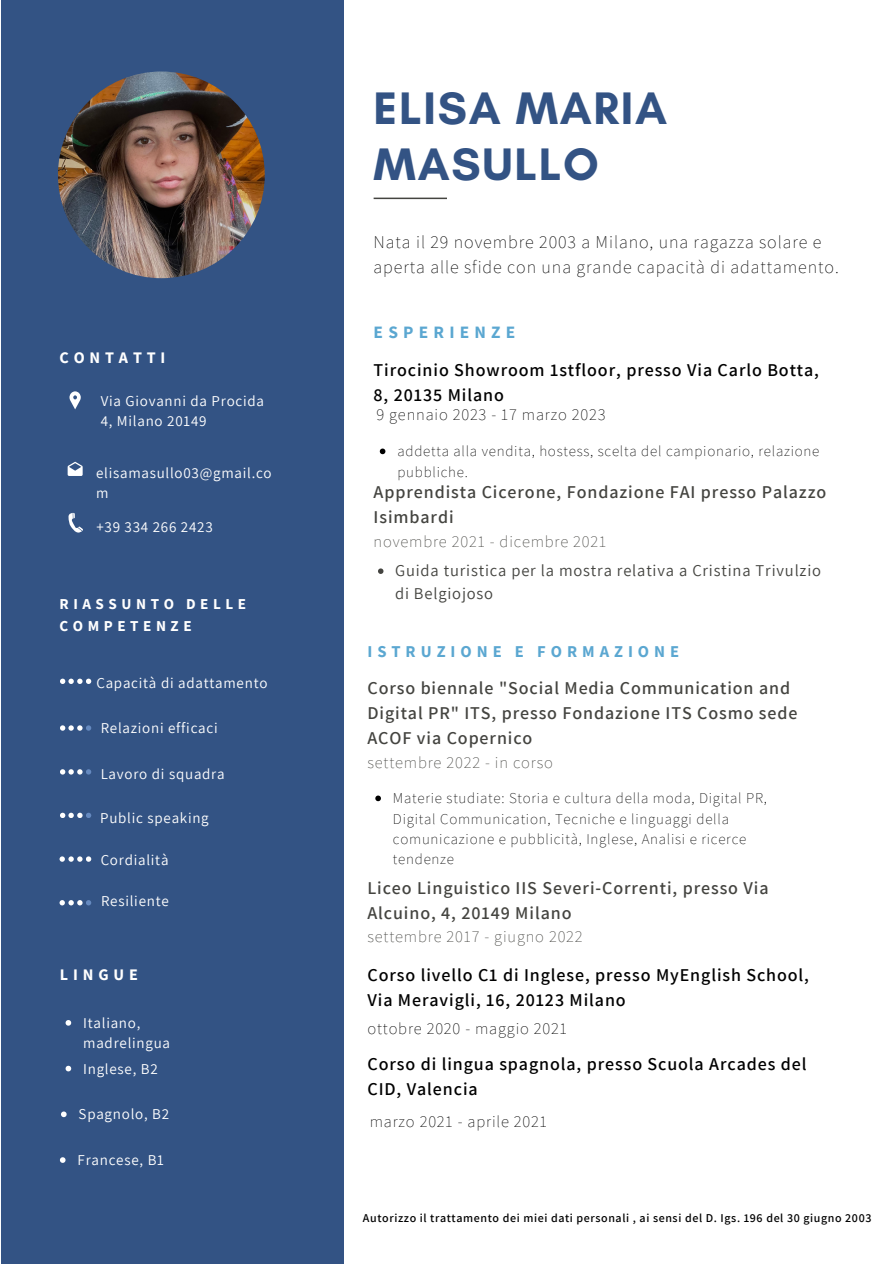
<style>
.page{position:relative;width:894px;height:1264px;background:#fff}
.page>*{position:absolute;margin:0;border:0;box-sizing:border-box;transform-origin:0 0}
.t1{font:700 46.35px/55.2px "Glacial Indifference";letter-spacing:.035em;color:#335384}
.t2{font:600 18px/25.2px "Assistant";letter-spacing:.05em;color:#444440}
.t3{font:600 18px/24.8px "Assistant";letter-spacing:.05em;color:#000}
.t4{font:200 18px/24.8px "Assistant";letter-spacing:.05em;color:#000}
.t5{font:700 17.4px "Source Sans Pro";letter-spacing:.3em;color:#5ba7d1}
.t6{font:200 16.5px "Assistant";letter-spacing:.05em;color:#444440}
.t7{font:200 16.5px "Assistant";letter-spacing:.05em;color:#000}
.t8{font:16.5px/23px "Assistant";letter-spacing:.05em;color:#444440}
.t9{font:700 16.5px "Source Sans Pro";letter-spacing:.3em;color:#5ba7d1}
.t10{font:700 16.05px "Source Sans Pro";letter-spacing:.3em;color:#fff}
.t11{font:700 15.15px/21.5px "Source Sans Pro";letter-spacing:.3em;color:#fff}
.t12{font:200 15px/20.2px "Assistant";letter-spacing:.05em;color:#000}
.t13{font:15px/20.2px "Assistant";letter-spacing:.05em;color:#fff}
.t14{font:600 12px "Assistant";letter-spacing:.05em;color:#000}
</style>
<div class="page">
<div style="left:1px;top:0;width:342px;height:1263px;background:#335384"></div>
<svg style="left:373px;top:198px;width:74px;height:1px"></svg>
<img style="left:58px;top:71px;width:207px;height:207px;border-radius:50%">
<svg style="left:69px;top:391px;width:12px;height:18px"></svg>
<svg style="left:68px;top:461px;width:15px;height:15px"></svg>
<svg style="left:60px;top:678px;width:31px;height:6px"></svg>
<svg style="left:68px;top:513px;width:15px;height:20px"></svg>
<svg style="left:60px;top:725px;width:31px;height:5px"></svg>
<svg style="left:60px;top:769px;width:31px;height:5px"></svg>
<svg style="left:60px;top:812px;width:31px;height:6px"></svg>
<svg style="left:59px;top:856px;width:32px;height:5px"></svg>
<svg style="left:59px;top:900px;width:32px;height:5px"></svg>
<svg style="left:66px;top:1020px;width:5px;height:5px"></svg>
<svg style="left:66px;top:1065px;width:5px;height:6px"></svg>
<svg style="left:61px;top:1111px;width:6px;height:6px"></svg>
<svg style="left:60px;top:1157px;width:5px;height:5px"></svg>
<svg style="left:375px;top:795px;width:6px;height:6px"></svg>
<svg style="left:378px;top:568px;width:5px;height:6px"></svg>
<svg style="left:379px;top:448px;width:6px;height:6px"></svg>
<p class="t10" style="left:59px;top:347px;width:107px">CONTATTI</p>
<p class="t13" style="left:101px;top:390px;width:165px">Via Giovanni da Procida<br>4, Milano 20149</p>
<p class="t13" style="left:96px;top:462px;width:177px">elisamasullo03@gmail.co m</p>
<p class="t13" style="left:96px;top:516px;width:118px">+39 334 266 2423</p>
<p class="t11" style="left:59px;top:593px;width:188px">RIASSUNTO DELLE<br>COMPETENZE</p>
<p class="t13" style="left:96px;top:673px;width:172px">Capacità di adattamento</p>
<p class="t13" style="left:101px;top:717px;width:118px">Relazioni efficaci</p>
<p class="t13" style="left:101px;top:763px;width:125px">Lavoro di squadra</p>
<p class="t13" style="left:100px;top:807px;width:110px">Public speaking</p>
<p class="t13" style="left:101px;top:849px;width:69px">Cordialità</p>
<p class="t13" style="left:101px;top:890px;width:69px">Resiliente</p>
<p class="t10" style="left:60px;top:964px;width:79px">LINGUE</p>
<p class="t13" style="left:83px;top:1012px;width:88px">Italiano, madrelingua</p>
<p class="t13" style="left:83px;top:1058px;width:76px">Inglese, B2</p>
<p class="t13" style="left:79px;top:1103px;width:92px">Spagnolo, B2</p>
<p class="t13" style="left:77px;top:1149px;width:88px">Francese, B1</p>
<p class="t1" style="left:373px;top:81px;width:295px">ELISA MARIA<br>MASULLO</p>
<p class="t4" style="left:373px;top:229px;width:466px">Nata il 29 novembre 2003 a Milano, una ragazza solare e aperta alle sfide con una grande capacità di adattamento.</p>
<p class="t5" style="left:373px;top:321px;width:143px">ESPERIENZE</p>
<p class="t3" style="left:373px;top:357px;width:447px">Tirocinio Showroom 1stfloor, presso Via Carlo Botta,<br>8, 20135 Milano</p>
<p class="t7" style="left:376px;top:403px;width:230px">9 gennaio 2023 - 17 marzo 2023</p>
<p class="t12" style="left:397px;top:441px;width:423px">addetta alla vendita, hostess, scelta del campionario, relazione pubbliche.</p>
<p class="t2" style="left:373px;top:479px;width:454px;line-height:24.8px">Apprendista Cicerone, Fondazione FAI presso Palazzo<br>Isimbardi</p>
<p class="t6" style="left:373px;top:529px;width:234px">novembre 2021 - dicembre 2021</p>
<p class="t8" style="left:395px;top:558px;width:427px">Guida turistica per la mostra relativa a Cristina Trivulzio di Belgiojoso</p>
<p class="t9" style="left:367px;top:641px;width:313px">ISTRUZIONE E FORMAZIONE</p>
<p class="t2" style="left:367px;top:674px;width:431px">Corso biennale "Social Media Communication and<br>Digital PR" ITS, presso Fondazione ITS Cosmo sede<br>ACOF via Copernico</p>
<p class="t6" style="left:367px;top:750px;width:187px">settembre 2022 - in corso</p>
<p class="t12" style="left:393px;top:787px;width:375px">Materie studiate: Storia e cultura della moda, Digital PR, Digital Communication, Tecniche e linguaggi della comunicazione e pubblicità, Inglese, Analisi e ricerce tendenze</p>
<p class="t2" style="left:367px;top:875px;width:402px;line-height:24.8px">Liceo Linguistico IIS Severi-Correnti, presso Via<br>Alcuino, 4, 20149 Milano</p>
<p class="t6" style="left:367px;top:925px;width:217px">settembre 2017 - giugno 2022</p>
<p class="t3" style="left:367px;top:962px;width:443px">Corso livello C1 di Inglese, presso MyEnglish School,<br>Via Meravigli, 16, 20123 Milano</p>
<p class="t7" style="left:367px;top:1017px;width:201px">ottobre 2020 - maggio 2021</p>
<p class="t3" style="left:367px;top:1050px;width:440px">Corso di lingua spagnola, presso Scuola Arcades del<br>CID, Valencia</p>
<p class="t7" style="left:369px;top:1110px;width:179px">marzo 2021 - aprile 2021</p>
<p class="t14" style="left:363px;top:1209px;width:510px">Autorizzo il trattamento dei miei dati personali , ai sensi del D. Igs. 196 del 30 giugno 2003</p>
</div>
